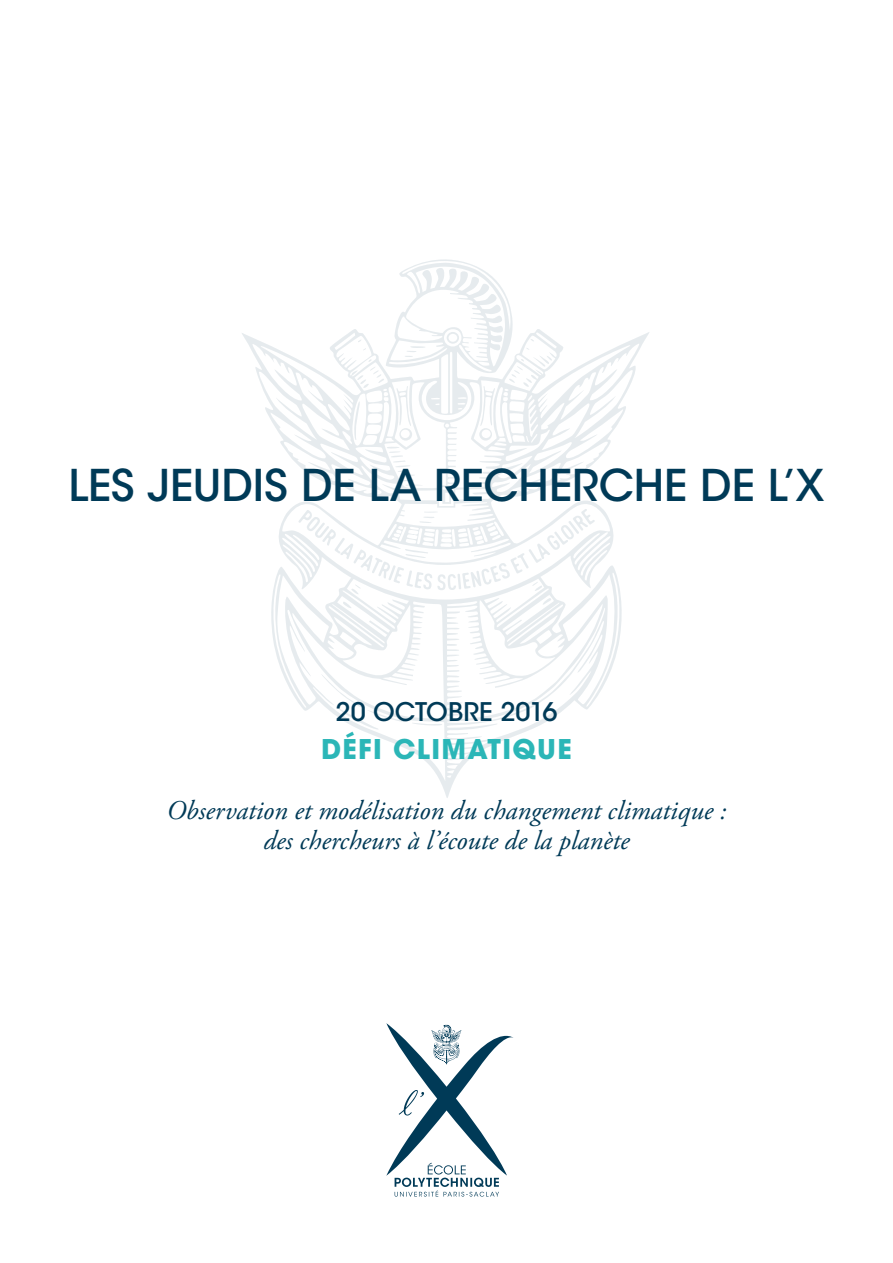
<style>
.page{position:relative;width:893px;height:1263px;background:#fff}
.page>*{position:absolute;margin:0;border:0;box-sizing:border-box;transform-origin:0 0}
.t1{font:500 43.5px "ITC Avant Garde Std";color:#003a57}
.t2{font:italic 27px/30px "Adobe Garamond Pro";color:#003a57;text-align:center}
.t3{font:700 27px "ITC Avant Garde Std";letter-spacing:.05em;color:#2bb6b7}
.t4{font:500 25.5px "ITC Avant Garde Std";color:#003a57}
</style>
<div class="page">
<svg style="left:242px;top:259px;width:407px;height:539px"></svg>
<svg style="left:386px;top:1023px;width:128px;height:174px"></svg>
<h1 class="t1" style="left:68px;top:459px;width:758px">LES JEUDIS DE LA RECHERCHE DE L’X</h1>
<p class="t4" style="left:336px;top:695px;width:223px">20 OCTOBRE 2016</p>
<p class="t3" style="left:321px;top:731px;width:252px">DÉFI CLIMATIQUE</p>
<p class="t2" style="left:166px;top:796px;width:562px">Observation et modélisation du changement climatique : des chercheurs à l’écoute de la planète</p>
</div>
